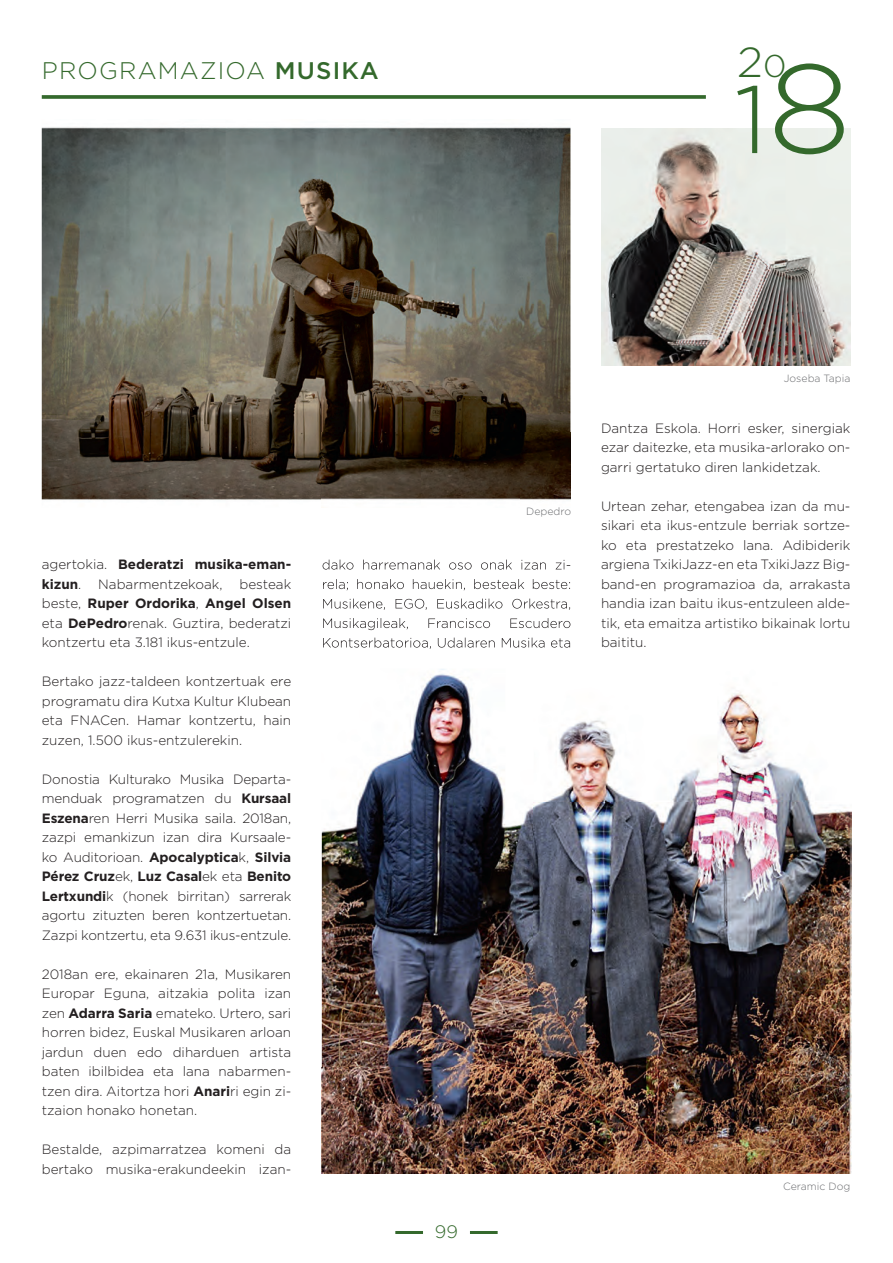
<style>
.page{position:relative;width:893px;height:1263px;background:#fff}
.page>*{position:absolute;margin:0;border:0;box-sizing:border-box;transform-origin:0 0}
.t1{font:300 95.55px "Gotham";color:#34692c;scale:1.05 1}
.t2{font:300 42px "Gotham";color:#34692c;scale:1.05 1}
.t3{font:300 24px "Gotham";letter-spacing:.05em;color:#34692c}
.t4{font:300 18px "Gotham";color:#34692c}
.t5{font:300 13.5px/19.5px "Gotham";color:#231f20;text-align:justify}
.t6{font:700 13.5px/19.5px "Gotham";color:#231f20}
.t7{font:300 10.5px "Gotham";color:#6c6d70}
.s1{font-weight:500}
.s2{font-size:31.5px}
.s3{font-size:126.15px}
.s4{font-weight:300}
.s5{font-weight:700}
</style>
<div class="page">
<hr style="left:395px;top:1231px;width:28px;height:3px;background:#34692c">
<hr style="left:470px;top:1231px;width:28px;height:3px;background:#34692c">
<img style="left:42px;top:127px;width:528px;height:373px">
<img style="left:534px;top:432px;width:317px;height:742px">
<img style="left:322px;top:559px;width:212px;height:615px">
<img style="left:322px;top:432px;width:248px;height:75px">
<img style="left:323px;top:560px;width:247px;height:10px">
<img style="left:323px;top:579px;width:248px;height:11px">
<img style="left:323px;top:599px;width:248px;height:11px">
<img style="left:323px;top:618px;width:248px;height:12px">
<img style="left:323px;top:638px;width:248px;height:11px">
<img style="left:601px;top:129px;width:249px;height:237px">
<svg style="left:42px;top:95px;width:664px;height:4px;background:#44743c"></svg>
<h3 class="t3" style="left:42px;top:55px;width:338px">PROGRAMAZIOA <span class="s1">MUSIKA</span></h3>
<h2 class="t2" style="left:737px;top:36px;width:49px">2<span class="s2">0</span></h2>
<h1 class="t1" style="left:734px;top:59px;width:113px">1<span class="s3">8</span></h1>
<p class="t6" style="left:42px;top:555px;width:251px"><span class="s4">agertokia.</span> Bederatzi musika-eman&shy;kizun<span class="s4">.</span></p>
<p class="t5" style="left:42px;top:574px;width:251px;text-indent:198px">besteak beste, <span class="s5">Ruper Ordorika</span>, <span class="s5">Angel Olsen </span>eta <span class="s5">DePedro</span>renak. Guztira, bederatzi kontzertu eta 3.181 ikus-entzule.</p>
<p class="t5" style="left:42px;top:671px;width:251px">Bertako jazz-taldeen kontzertuak ere programatu dira Kutxa Kultur Klubean eta FNACen. Hamar kontzertu, hain zuzen, 1.500 ikus-entzulerekin.</p>
<p class="t5" style="left:42px;top:769px;width:251px">Donostia Kulturako Musika Departa&shy;menduak programatzen du <span class="s5">Kursaal Eszena</span>ren Herri Musika saila. 2018an, zazpi emankizun izan dira Kursaale&shy;ko Auditorioan. <span class="s5">Apocalyptica</span>k, <span class="s5">Silvia Pérez Cruz</span>ek, <span class="s5">Luz Casal</span>ek eta <span class="s5">Benito Lertxundi</span>k (honek birritan) sarrerak agortu zituzten beren kontzertuetan.<br>Zazpi kontzertu, eta 9.631 ikus-entzule.</p>
<p class="t5" style="left:42px;top:964px;width:251px">2018an ere, ekainaren 21a, Musikaren Europar Eguna, aitzakia polita izan zen <span class="s5">Adarra Saria</span> emateko. Urtero, sari horren bidez, Euskal Musikaren arloan jardun duen edo diharduen artista baten ibilbidea eta lana nabarmen&shy;tzen dira. Aitortza hori <span class="s5">Anari</span>ri egin zi&shy;tzaion honako honetan.</p>
<p class="t5" style="left:42px;top:1139px;width:251px">Bestalde, azpimarratzea komeni da bertako musika-erakundeekin izan-</p>
<p class="t5" style="left:98px;top:574px;width:126px">Nabarmentzekoak,</p>
<p class="t7" style="left:526px;top:504px;width:46px">Depedro</p>
<p class="t7" style="left:784px;top:372px;width:68px">Joseba Tapia</p>
<p class="t5" style="left:601px;top:418px;width:251px">Dantza Eskola. Horri esker, sinergiak ezar daitezke, eta musika-arlorako on&shy;garri gertatuko diren lankidetzak.</p>
<p class="t5" style="left:601px;top:496px;width:251px">Urtean zehar, etengabea izan da mu&shy;sikari eta ikus-entzule berriak sortze&shy;ko eta prestatzeko lana. Adibiderik argiena TxikiJazz-en eta TxikiJazz Big&shy;band-en programazioa da, arrakasta handia izan baitu ikus-entzuleen alde&shy;tik, eta emaitza artistiko bikainak lortu baititu.</p>
<h3 class="t4" style="left:435px;top:1220px;width:25px">99</h3>
<p class="t7" style="left:783px;top:1180px;width:69px">Ceramic Dog</p>
</div>
